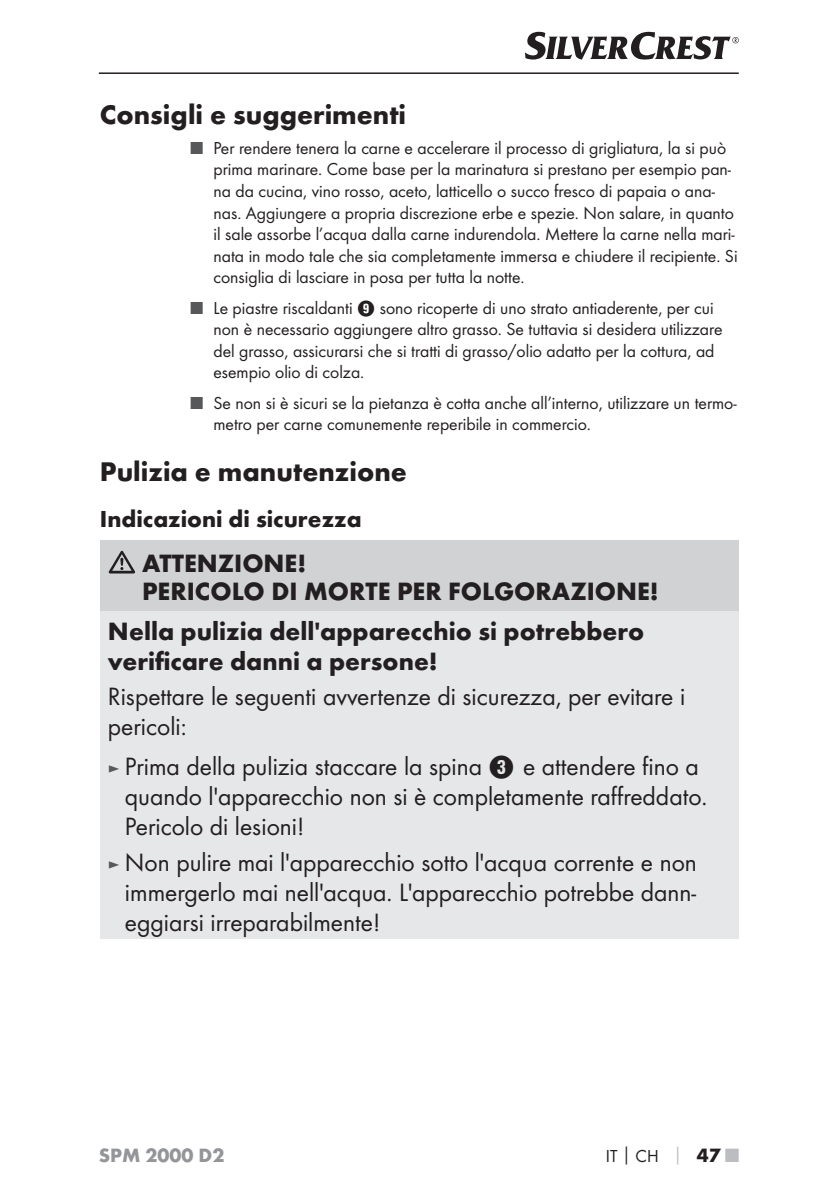
<style>
.page{position:relative;width:839px;height:1190px;background:#fff}
.page>*{position:absolute;margin:0;border:0;box-sizing:border-box;transform-origin:0 0}
.t1{font:700 28px "Futura";color:#231f20}
.t2{font:26px/30px "Futura Boo";color:#231f20}
.t3{font:700 26px/28px "Futura";color:#231f20}
.t4{font:700 24px "Futura";color:#231f20}
.t5{font:700 20px "Futura";color:#939598}
.t6{font:18px/21.6px "Futura Boo";color:#231f20}
.s1{color:#57585a}
.s2{font-size:18px;color:#57585a}
.s3{font-family:"Futura";font-weight:700;color:#bcbdc0}
.s4{font-family:"Futura";font-weight:700;font-size:20px}
.s5{font-family:"Futura";font-weight:700;font-size:20px;color:#bcbdc0}
</style>
<div class="page">
<hr style="left:99px;top:72px;width:639px;height:2px;background:#231f20">
<svg style="left:525px;top:32px;width:213px;height:28px"></svg>
<div style="left:100px;top:540px;width:638px;height:71px;background:#d1d2d4"></div>
<div style="left:100px;top:611px;width:638px;height:327px;background:#e6e7e9"></div>
<svg style="left:109px;top:551px;width:26px;height:22px"></svg>
<h1 class="t1" style="left:100px;top:103px;width:307px">Consigli e suggerimenti</h1>
<p class="t6" style="left:213px;top:138px;width:525px;text-indent:-23px"><span class="s1">■</span> Per rendere tenera la carne e accelerare il processo di grigliatura, la si può prima marinare. Come base per la marinatura si prestano per esempio pan&shy;na da cucina, vino rosso, aceto, latticello o succo fresco di papaia o ana&shy;nas. Aggiungere a propria discrezione erbe e spezie. Non salare, in quanto il sale assorbe l’acqua dalla carne indurendola. Mettere la carne nella mari&shy;nata in modo tale che sia completamente immersa e chiudere il recipiente. Si consiglia di lasciare in posa per tutta la notte.</p>
<p class="t6" style="left:191px;top:298px;width:163px"><span class="s1">■</span> Le piastre riscaldanti</p>
<p class="t6" style="left:213px;top:298px;width:510px;text-indent:166px">sono ricoperte di uno strato antiaderente, per cui non è necessario aggiungere altro grasso. Se tuttavia si desidera utilizzare del grasso, assicurarsi che si tratti di grasso/olio adatto per la cottura, ad esempio olio di colza.</p>
<p class="t6" style="left:213px;top:393px;width:524px;text-indent:-23px"><span class="s1">■</span> Se non si è sicuri se la pietanza è cotta anche all’interno, utilizzare un termo&shy;metro per carne comunemente reperibile in commercio.</p>
<h1 class="t1" style="left:100px;top:460px;width:308px">Pulizia e manutenzione</h1>
<h3 class="t4" style="left:100px;top:509px;width:263px">Indicazioni di sicurezza</h3>
<h2 class="t3" style="left:142px;top:551px;width:518px">ATTENZIONE!<br>PERICOLO DI MORTE PER FOLGORAZIONE!</h2>
<h2 class="t3" style="left:108px;top:618px;width:537px;line-height:30px">Nella pulizia dell'apparecchio si potrebbero verificare danni a persone!</h2>
<h2 class="t2" style="left:108px;top:683px;width:578px">Rispettare le seguenti avvertenze di sicurezza, per evitare i pericoli:</h2>
<h2 class="t2" style="left:108px;top:752px;width:375px"><span class="s2">►</span> Prima della pulizia staccare la spina</h2>
<h2 class="t2" style="left:125px;top:752px;width:583px;text-indent:398px">e attendere fino a quando l'apparecchio non si è completamente raffreddato.<br>Pericolo di lesioni!</h2>
<h2 class="t2" style="left:125px;top:848px;width:573px;text-align:justify;text-indent:-17px"><span class="s2">►</span> Non pulire mai l'apparecchio sotto l'acqua corrente e non immergerlo mai nell'acqua. L'apparecchio potrebbe dann&shy;eggiarsi irreparabilmente!</h2>
<p class="t5" style="left:99px;top:1147px;width:127px">SPM 2000 D2</p>
<p class="t6" style="left:605px;top:1146px;width:134px">IT│CH <span class="s3">│</span> <span class="s4">47</span> <span class="s5">■</span></p>
</div>
